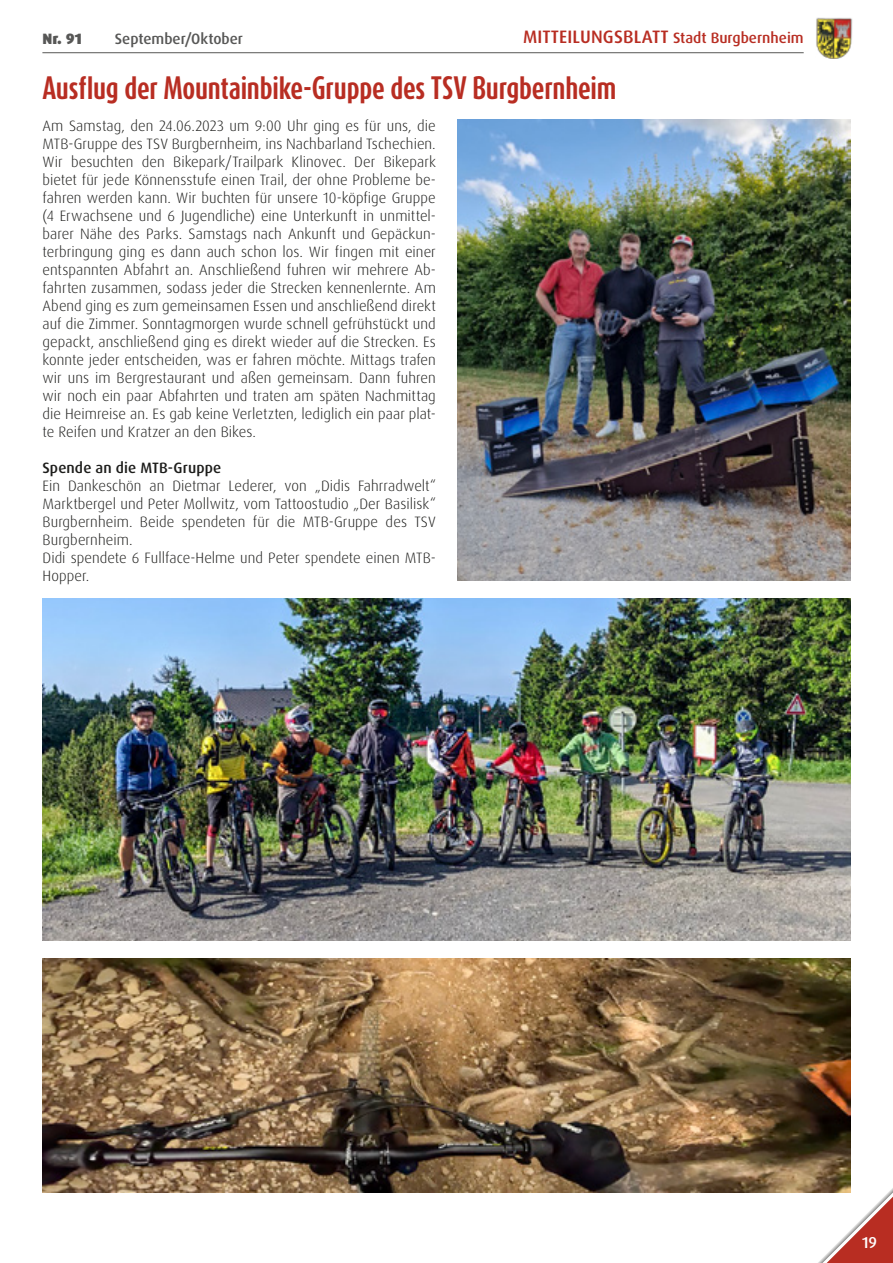
<style>
.page{position:relative;width:893px;height:1263px;background:#fff}
.page>*{position:absolute;margin:0;border:0;box-sizing:border-box;transform-origin:0 0}
._3__Überschrift_klein{font:700 27px "Dax Compact Pro";letter-spacing:-.01em;color:#b82d22}
.t1{font:500 15.75px "Dax Pro";color:#fff}
._1__Grundtext{font:300 15px/18px "Dax Pro";letter-spacing:.005em;color:#1d1d1b;text-align:justify}
.t2{font:500 15px "Dax Pro";color:#b82d22}
._1__Grundtext-2{font:500 15px "Dax Pro";letter-spacing:.01em;color:#1d1d1b}
.t3{font:500 15px "Dax Pro";color:#575756}
.t4{font:900 15px "Dax Pro";color:#575756}
.s1{font-size:18px}
</style>
<div class="page">
<img style="left:816px;top:18px;width:37px;height:41px">
<hr style="left:42px;top:52px;width:762px;height:1px;background:#575756">
<svg style="left:818px;top:1170px;width:75px;height:93px"></svg>
<img style="left:43px;top:959px;width:807px;height:234px">
<img style="left:457px;top:120px;width:393px;height:461px">
<img style="left:43px;top:599px;width:807px;height:342px">
<p class="t2" style="left:523px;top:28px;width:282px"><span class="s1">MITTEILUNGSBLATT</span> Stadt Burgbernheim</p>
<p class="t4" style="left:43px;top:29px;width:41px">Nr. 91</p>
<p class="t3" style="left:115px;top:29px;width:130px">September/Oktober</p>
<p class="_3__Überschrift_klein" style="left:43px;top:70px;width:575px">Ausflug der Mountainbike-Gruppe des TSV Burgbernheim</p>
<p class="_1__Grundtext" style="left:43px;top:116px;width:395px">Am Samstag, den 24.06.2023 um 9:00 Uhr ging es für uns, die MTB-Gruppe des TSV Burgbernheim, ins Nachbarland Tschechien.<br>Wir besuchten den Bikepark/Trailpark Klinovec. Der Bikepark bietet für jede Könnensstufe einen Trail, der ohne Probleme be&shy;fahren werden kann. Wir buchten für unsere 10-köpfige Gruppe (4 Erwachsene und 6 Jugendliche) eine Unterkunft in unmittel&shy;barer Nähe des Parks. Samstags nach Ankunft und Gepäckun&shy;terbringung ging es dann auch schon los. Wir fingen mit einer entspannten Abfahrt an. Anschließend fuhren wir mehrere Ab&shy;fahrten zusammen, sodass jeder die Strecken kennenlernte. Am Abend ging es zum gemeinsamen Essen und anschließend direkt auf die Zimmer. Sonntagmorgen wurde schnell gefrühstückt und gepackt, anschließend ging es direkt wieder auf die Strecken. Es konnte jeder entscheiden, was er fahren möchte. Mittags trafen wir uns im Bergrestaurant und aßen gemeinsam. Dann fuhren wir noch ein paar Abfahrten und traten am späten Nachmittag die Heimreise an. Es gab keine Verletzten, lediglich ein paar plat&shy;te Reifen und Kratzer an den Bikes.</p>
<p class="_1__Grundtext-2" style="left:43px;top:458px;width:180px">Spende an die MTB-Gruppe</p>
<p class="_1__Grundtext" style="left:43px;top:476px;width:395px">Ein Dankeschön an Dietmar Lederer, von „Didis Fahrradwelt“ Marktbergel und Peter Mollwitz, vom Tattoostudio „Der Basilisk“ Burgbernheim. Beide spendeten für die MTB-Gruppe des TSV Burgbernheim.</p>
<p class="_1__Grundtext" style="left:43px;top:548px;width:395px">Didi spendete 6 Fullface-Helme und Peter spendete einen MTB-<br>Hopper.</p>
<p class="t1" style="left:862px;top:1232px;width:17px">19</p>
</div>
